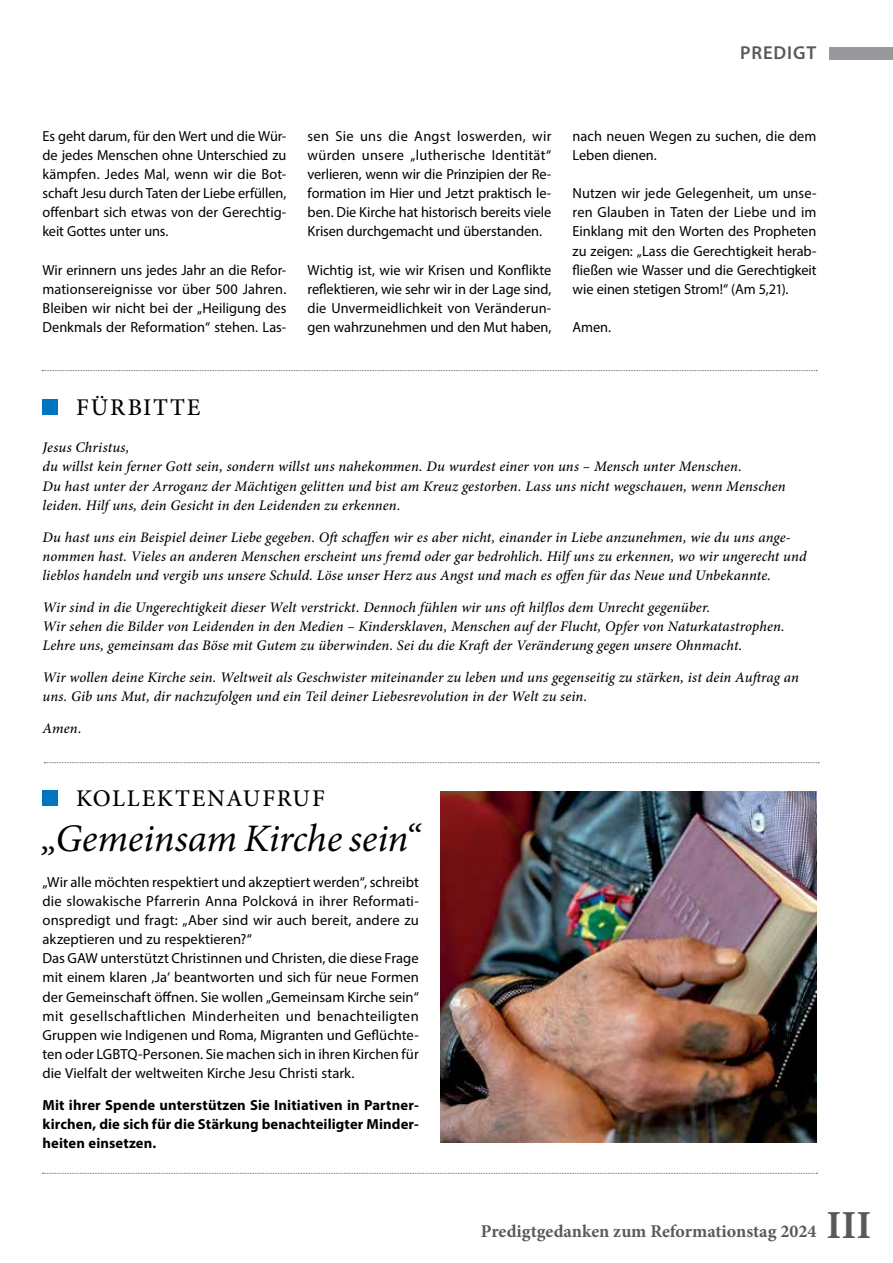
<style>
.page{position:relative;width:893px;height:1263px;background:#fff}
.page>*{position:absolute;margin:0;border:0;box-sizing:border-box;transform-origin:0 0}
.t1{font:italic 39px "Minion Pro";letter-spacing:-.01em;color:#000}
.t2{font:500 24px "Minion Pro";letter-spacing:.075em;color:#000}
.t3{font:600 18.75px "Myriad Pro";color:#58595b}
.t4{font:700 18px "Minion Pro";color:#58595b}
.t5{font:14.7px/19.2px "Myriad Pro";color:#000;text-align:justify}
.t6{font:italic 500 14.7px/19.2px "Minion Pro";letter-spacing:.01em;color:#000}
.t7{font:700 14.7px/19.2px "Myriad Pro";letter-spacing:.005em;color:#000;text-align:justify}
.s1{font-size:39.75px}
</style>
<div class="page">
<div style="left:829px;top:47px;width:64px;height:13px;background:#97999c"></div>
<svg style="left:42px;top:370px;width:775px;height:1px"></svg>
<div style="left:43px;top:400px;width:15px;height:15px;background:#0074bc"></div>
<svg style="left:43px;top:1173px;width:774px;height:1px"></svg>
<div style="left:43px;top:790px;width:15px;height:15px;background:#0074bc"></div>
<img style="left:440px;top:791px;width:376px;height:352px">
<svg style="left:44px;top:762px;width:775px;height:1px"></svg>
<p class="t3" style="left:740px;top:41px;width:77px">Predigt</p>
<p class="t5" style="left:43px;top:126px;width:245px">Es geht darum, für den Wert und die Wür&shy;de jedes Menschen ohne Unterschied zu kämpfen. Jedes Mal, wenn wir die Bot&shy;schaft Jesu durch Taten der Liebe erfüllen, offenbart sich etwas von der Gerechtig&shy;keit Gottes unter uns.</p>
<p class="t5" style="left:43px;top:260px;width:245px">Wir erinnern uns jedes Jahr an die Refor&shy;mationsereignisse vor über 500 Jahren.<br>Bleiben wir nicht bei der „Heiligung des Denkmals der Reformation“ stehen. Las-</p>
<p class="t5" style="left:308px;top:126px;width:245px">sen Sie uns die Angst loswerden, wir würden unsere „lutherische Identität“ verlieren, wenn wir die Prinzipien der Re&shy;formation im Hier und Jetzt praktisch le&shy;ben. Die Kirche hat historisch bereits viele Krisen durchgemacht und überstanden.</p>
<p class="t5" style="left:308px;top:260px;width:245px">Wichtig ist, wie wir Krisen und Konflikte reflektieren, wie sehr wir in der Lage sind, die Unvermeidlichkeit von Veränderun&shy;gen wahrzunehmen und den Mut haben,</p>
<p class="t5" style="left:573px;top:126px;width:245px">nach neuen Wegen zu suchen, die dem<br>Leben dienen.</p>
<p class="t5" style="left:573px;top:183px;width:245px">Nutzen wir jede Gelegenheit, um unse&shy;ren Glauben in Taten der Liebe und im Einklang mit den Worten des Propheten zu zeigen: „Lass die Gerechtigkeit herab&shy;fließen wie Wasser und die Gerechtigkeit wie einen stetigen Strom!“ (Am 5,21).</p>
<p class="t5" style="left:573px;top:317px;width:40px">Amen.</p>
<h2 class="t2" style="left:76px;top:391px;width:122px">FÜRBITTE</h2>
<p class="t6" style="left:43px;top:438px;width:745px">Jesus Christus,<br>du willst kein ferner Gott sein, sondern willst uns nahekommen. Du wurdest einer von uns – Mensch unter Menschen.<br>Du hast unter der Arroganz der Mächtigen gelitten und bist am Kreuz gestorben. Lass uns nicht wegschauen, wenn Menschen leiden. Hilf uns, dein Gesicht in den Leidenden zu erkennen.</p>
<p class="t6" style="left:43px;top:527px;width:766px">Du hast uns ein Beispiel deiner Liebe gegeben. Oft schaffen wir es aber nicht, einander in Liebe anzunehmen, wie du uns ange&shy;nommen hast. Vieles an anderen Menschen erscheint uns fremd oder gar bedrohlich. Hilf uns zu erkennen, wo wir ungerecht und lieblos handeln und vergib uns unsere Schuld. Löse unser Herz aus Angst und mach es offen für das Neue und Unbekannte.</p>
<p class="t6" style="left:43px;top:597px;width:744px">Wir sind in die Ungerechtigkeit dieser Welt verstrickt. Dennoch fühlen wir uns oft hilflos dem Unrecht gegenüber.<br>Wir sehen die Bilder von Leidenden in den Medien – Kindersklaven, Menschen auf der Flucht, Opfer von Naturkatastrophen.<br>Lehre uns, gemeinsam das Böse mit Gutem zu überwinden. Sei du die Kraft der Veränderung gegen unsere Ohnmacht.</p>
<p class="t6" style="left:43px;top:667px;width:758px">Wir wollen deine Kirche sein. Weltweit als Geschwister miteinander zu leben und uns gegenseitig zu stärken, ist dein Auftrag an uns. Gib uns Mut, dir nachzufolgen und ein Teil deiner Liebesrevolution in der Welt zu sein.</p>
<p class="t6" style="left:43px;top:718px;width:41px">Amen.</p>
<h2 class="t2" style="left:76px;top:782px;width:245px">KOLLEKTENAUFRUF</h2>
<h1 class="t1" style="left:41px;top:812px;width:380px">„Gemeinsam Kirche sein“</h1>
<p class="t5" style="left:43px;top:872px;width:378px;text-align:left">„Wir alle möchten respektiert und akzeptiert werden“, schreibt die slowakische Pfarrerin Anna Polcková in ihrer Reformati&shy;onspredigt und fragt: „Aber sind wir auch bereit, andere zu akzeptieren und zu respektieren?“<br>Das GAW unterstützt Christinnen und Christen, die diese Frage mit einem klaren ‚Ja‘ beantworten und sich für neue Formen der Gemeinschaft öffnen. Sie wollen „Gemeinsam Kirche sein“ mit gesellschaftlichen Minderheiten und benachteiligten Gruppen wie Indigenen und Roma, Migranten und Geflüchte&shy;ten oder LGBTQ-Personen. Sie machen sich in ihren Kirchen für die Vielfalt der weltweiten Kirche Jesu Christi stark.</p>
<p class="t7" style="left:43px;top:1095px;width:378px">Mit ihrer Spende unterstützen Sie Initiativen in Partner&shy;kirchen, die sich für die Stärkung benachteiligter Minder&shy;heiten einsetzen.</p>
<p class="t4" style="left:481px;top:1219px;width:392px">Predigtgedanken zum Reformationstag 2024 <span class="s1">III</span></p>
</div>
